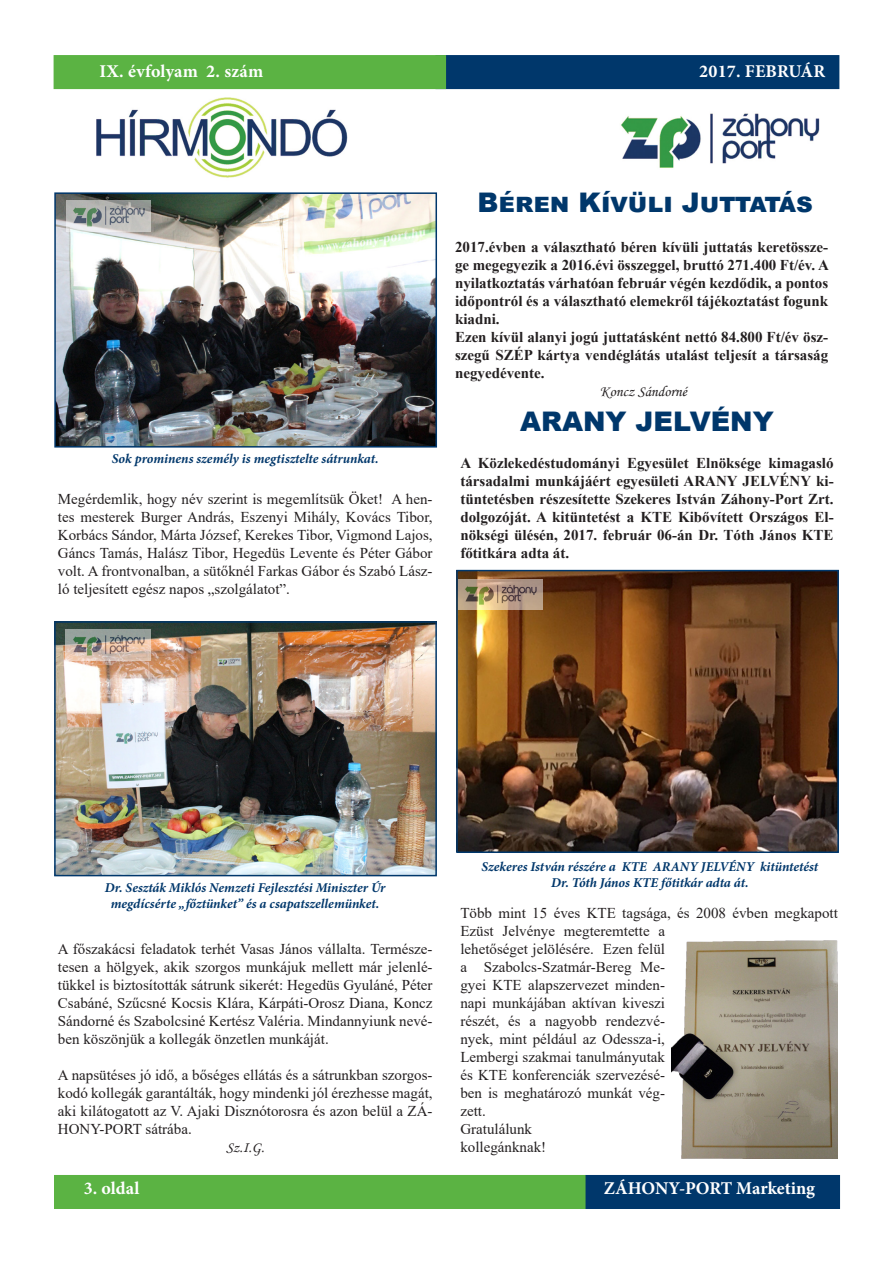
<style>
.page{position:relative;width:893px;height:1263px;background:#fff}
.page>*{position:absolute;margin:0;border:0;box-sizing:border-box;transform-origin:0 0}
.t1{font:900 27px "Arial";color:#00376b}
.t2{font:700 18px "Minion Pro";letter-spacing:.005em;color:#fff}
.t3{font:15px/18px "Times New Roman";color:#231f20;text-align:justify}
.t4{font:700 15px/18px "Times New Roman";color:#231f20;text-align:justify}
.t5{font:15px "Monotype Corsiva";color:#231f20}
.t6{font:italic 700 13.5px "Minion Pro";letter-spacing:-.005em;color:#00376b}
</style>
<div class="page">
<div style="left:435px;top:55px;width:404px;height:34px;background:#00376b;border:2px solid #00376b"></div>
<div style="left:54px;top:55px;width:392px;height:34px;background:#5bb343"></div>
<img style="left:96px;top:98px;width:252px;height:80px">
<img style="left:621px;top:113px;width:199px;height:55px">
<div style="left:585px;top:1175px;width:255px;height:34px;background:#00376b"></div>
<div style="left:54px;top:1175px;width:531px;height:34px;background:#5bb343"></div>
<img style="left:57px;top:195px;width:377px;height:250px">
<div style="left:54px;top:192px;width:383px;height:256px;border:2px solid #00376b"></div>
<img style="left:459px;top:573px;width:377px;height:277px">
<div style="left:456px;top:570px;width:383px;height:283px;border:2px solid #00376b"></div>
<img style="left:458px;top:579px;width:84px;height:31px">
<img style="left:66px;top:201px;width:84px;height:30px">
<img style="left:57px;top:624px;width:377px;height:249px">
<div style="left:54px;top:621px;width:383px;height:255px;border:2px solid #00376b"></div>
<img style="left:66px;top:630px;width:84px;height:30px">
<img style="left:671px;top:941px;width:167px;height:218px">
<p class="t2" style="left:100px;top:58px;width:165px">IX. évfolyam 2. szám</p>
<p class="t2" style="left:699px;top:58px;width:127px">2017. FEBRUÁR</p>
<p class="t1" style="left:477px;top:182px;width:337px">Béren Kívüli Juttatás</p>
<p class="t4" style="left:455px;top:238px;width:375px">2017.évben a választható béren kívüli juttatás keretössze&shy;ge megegyezik a 2016.évi összeggel, bruttó 271.400 Ft/év. A nyilatkoztatás várhatóan február végén kezdődik, a pontos időpontról és a választható elemekről tájékoztatást fogunk kiadni.</p>
<p class="t4" style="left:455px;top:328px;width:375px">Ezen kívül alanyi jogú juttatásként nettó 84.800 Ft/év ös - szegű SZÉP kártya vendéglátás utalást teljesít a társaság negyedévente.</p>
<p class="t5" style="left:600px;top:382px;width:89px">Koncz Sándorné</p>
<p class="t6" style="left:112px;top:449px;width:268px">Sok prominens személy is megtisztelte sátrunkat.</p>
<p class="t3" style="left:58px;top:490px;width:376px">Megérdemlik, hogy név szerint is megemlítsük Öket! A hen&shy;tes mesterek Burger András, Eszenyi Mihály, Kovács Tibor, Korbács Sándor, Márta József, Kerekes Tibor, Vigmond Lajos, Gáncs Tamás, Halász Tibor, Hegedüs Levente és Péter Gábor volt. A frontvonalban, a sütőknél Farkas Gábor és Szabó Lász&shy;ló teljesített egész napos „szolgálatot”.</p>
<p class="t1" style="left:520px;top:401px;width:255px">ARANY JELVÉNY</p>
<p class="t4" style="left:460px;top:454px;width:375px">A Közlekedéstudományi Egyesület Elnöksége kimagasló társadalmi munkájáért egyesületi ARANY JELVÉNY ki&shy;tüntetésben részesítette Szekeres István Záhony-Port Zrt. dolgozóját. A kitüntetést a KTE Kibővített Országos El&shy;nökségi ülésén, 2017. február 06-án Dr. Tóth János KTE főtitkára adta át.</p>
<p class="t6" style="left:105px;top:878px;width:282px">Dr. Seszták Miklós Nemzeti Fejlesztési Miniszter Úr</p>
<p class="t6" style="left:111px;top:894px;width:270px">megdícsérte „főztünket” és a csapatszellemünket.</p>
<p class="t3" style="left:58px;top:940px;width:376px">A főszakácsi feladatok terhét Vasas János vállalta. Természe&shy;tesen a hölgyek, akik szorgos munkájuk mellett már jelenlé&shy;tükkel is biztosították sátrunk sikerét: Hegedüs Gyuláné, Péter Csabáné, Szűcsné Kocsis Klára, Kárpáti-Orosz Diana, Koncz Sándorné és Szabolcsiné Kertész Valéria. Mindannyiunk nevé&shy;ben köszönjük a kollegák önzetlen munkáját.</p>
<p class="t3" style="left:58px;top:1066px;width:376px">A napsütéses jó idő, a bőséges ellátás és a sátrunkban szorgos&shy;kodó kollegák garantálták, hogy mindenki jól érezhesse magát, aki kilátogatott az V. Ajaki Disznótorosra és azon belül a ZÁ-HONY-PORT sátrába.</p>
<p class="t5" style="left:226px;top:1138px;width:40px">Sz.I.G.</p>
<p class="t6" style="left:481px;top:857px;width:338px">Szekeres István részére a KTE ARANY JELVÉNY kitüntetést</p>
<p class="t6" style="left:551px;top:873px;width:199px">Dr. Tóth János KTE főtitkár adta át.</p>
<p class="t3" style="left:460px;top:904px;width:379px;text-align:left">Több mint 15 éves KTE tagsága, és 2008 évben megkapott<br>Ezüst Jelvénye megteremtette a<br>lehetőséget jelölésére. Ezen felül<br>a Szabolcs-Szatmár-Bereg Me-<br>gyei KTE alapszervezet minden-<br>napi munkájában aktívan kiveszi<br>részét, és a nagyobb rendezvé-<br>nyek, mint például az Odessza-i,<br>Lembergi szakmai tanulmányutak<br>és KTE konferenciák szervezésé-<br>ben is meghatározó munkát vég-<br>zett.</p>
<p class="t3" style="left:460px;top:1120px;width:73px">Gratulálunk</p>
<p class="t3" style="left:460px;top:1138px;width:87px">kollegánknak!</p>
<p class="t2" style="left:84px;top:1176px;width:57px">3. oldal</p>
<p class="t2" style="left:604px;top:1176px;width:213px">ZÁHONY-PORT Marketing</p>
</div>
